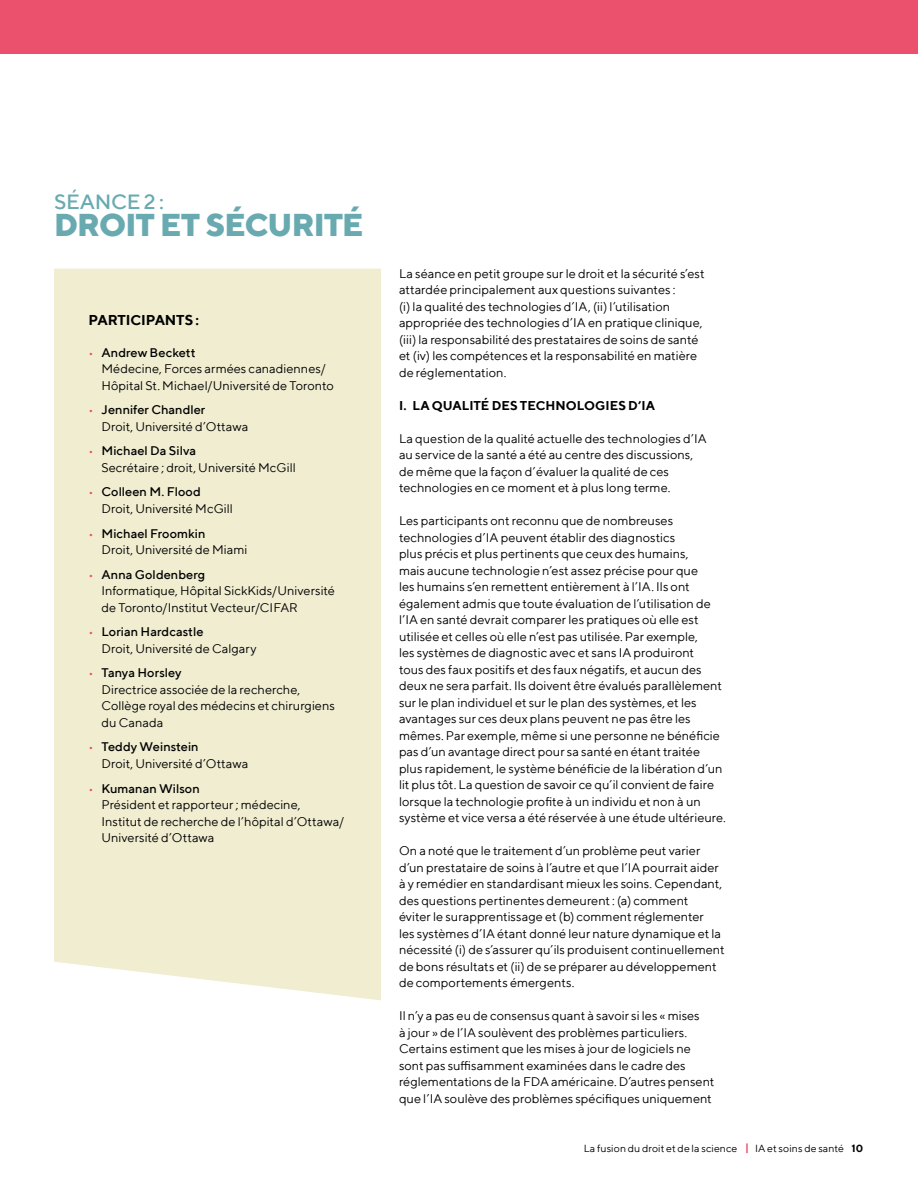
<style>
.page{position:relative;width:918px;height:1188px;background:#fff}
.page>*{position:absolute;margin:0;border:0;box-sizing:border-box;transform-origin:0 0}
.h2_Main_header__mid{font:800 31.5px "TT Norms";letter-spacing:-.025em;color:#69aab1}
.h2_Main_header__mid-2{font:500 21px "TT Norms";letter-spacing:-.015em;color:#69aab1}
.h2_Sidebar_title{font:700 14.25px "TT Norms";letter-spacing:-.01em;color:#000}
.P_-_text{font:12.75px/16.5px "TT Norms";color:#000}
.t1{font:700 12.75px "TT Norms";color:#000}
.t2{font:10.5px "TT Norms";letter-spacing:.005em;color:#000}
.s1{color:#eb516c}
.s2{font-weight:500}
.s3{font-weight:700;color:#eb516c}
.s4{font-weight:700}
</style>
<div class="page">
<div style="left:0;top:0;width:918px;height:54px;background:#eb516c"></div>
<div style="left:54px;top:269px;width:327px;height:731px;background:#f0edd1"></div>
<p class="h2_Main_header__mid-2" style="left:54px;top:189px;width:111px">SÉANCE 2 :</p>
<p class="h2_Main_header__mid" style="left:54px;top:205px;width:311px">DROIT ET SÉCURITÉ</p>
<p class="h2_Sidebar_title" style="left:88px;top:311px;width:112px">PARTICIPANTS :</p>
<p class="P_-_text" style="left:101px;top:344px;width:234px;text-indent:-13px"><span class="s1">•</span> <span class="s2">Andrew Beckett<br></span>Médecine, Forces armées canadiennes/<br>Hôpital St. Michael/Université de Toronto</p>
<p class="P_-_text" style="left:101px;top:401px;width:148px;text-indent:-13px"><span class="s1">•</span> <span class="s2">Jennifer Chandler<br></span>Droit, Université d’Ottawa</p>
<p class="P_-_text" style="left:101px;top:442px;width:196px;text-indent:-13px"><span class="s1">•</span> <span class="s2">Michael Da Silva<br></span>Secrétaire ; droit, Université McGill</p>
<p class="P_-_text" style="left:101px;top:483px;width:133px;text-indent:-13px"><span class="s1">•</span> <span class="s2">Colleen M. Flood<br></span>Droit, Université McGill</p>
<p class="P_-_text" style="left:101px;top:525px;width:147px;text-indent:-13px"><span class="s1">•</span> <span class="s2">Michael Froomkin<br></span>Droit, Université de Miami</p>
<p class="P_-_text" style="left:101px;top:566px;width:235px;text-indent:-13px"><span class="s1">•</span> <span class="s2">Anna Goldenberg<br></span>Informatique, Hôpital SickKids/Université de Toronto/Institut Vecteur/CIFAR</p>
<p class="P_-_text" style="left:101px;top:623px;width:157px;text-indent:-13px"><span class="s1">•</span> <span class="s2">Lorian Hardcastle<br></span>Droit, Université de Calgary</p>
<p class="P_-_text" style="left:101px;top:664px;width:235px;text-indent:-13px"><span class="s1">•</span> <span class="s2">Tanya Horsley<br></span>Directrice associée de la recherche,<br>Collège royal des médecins et chirurgiens du Canada</p>
<p class="P_-_text" style="left:101px;top:738px;width:148px;text-indent:-13px"><span class="s1">•</span> <span class="s2">Teddy Weinstein<br></span>Droit, Université d’Ottawa</p>
<p class="P_-_text" style="left:101px;top:780px;width:245px;text-indent:-13px"><span class="s1">•</span> <span class="s2">Kumanan Wilson<br></span>Président et rapporteur ; médecine,<br>Institut de recherche de l’hôpital d’Ottawa/<br>Université d’Ottawa</p>
<p class="P_-_text" style="left:399px;top:265px;width:307px">La séance en petit groupe sur le droit et la sécurité s’est attardée principalement aux questions suivantes :<br>(i) la qualité des technologies d’IA, (ii) l’utilisation appropriée des technologies d’IA en pratique clinique, (iii) la responsabilité des prestataires de soins de santé et (iv) les compétences et la responsabilité en matière de réglementation.</p>
<p class="t1" style="left:399px;top:397px;width:258px">I. LA QUALITÉ DES TECHNOLOGIES D’IA</p>
<p class="P_-_text" style="left:399px;top:430px;width:309px">La question de la qualité actuelle des technologies d’IA au service de la santé a été au centre des discussions, de même que la façon d’évaluer la qualité de ces technologies en ce moment et à plus long terme.</p>
<p class="P_-_text" style="left:399px;top:512px;width:328px">Les participants ont reconnu que de nombreuses technologies d’IA peuvent établir des diagnostics<br>plus précis et plus pertinents que ceux des humains,<br>mais aucune technologie n’est assez précise pour que<br>les humains s’en remettent entièrement à l’IA. Ils ont également admis que toute évaluation de l’utilisation de l’IA en santé devrait comparer les pratiques où elle est utilisée et celles où elle n’est pas utilisée. Par exemple,<br>les systèmes de diagnostic avec et sans IA produiront<br>tous des faux positifs et des faux négatifs, et aucun des deux ne sera parfait. Ils doivent être évalués parallèlement sur le plan individuel et sur le plan des systèmes, et les avantages sur ces deux plans peuvent ne pas être les mêmes. Par exemple, même si une personne ne bénéficie pas d’un avantage direct pour sa santé en étant traitée plus rapidement, le système bénéficie de la libération d’un lit plus tôt. La question de savoir ce qu’il convient de faire lorsque la technologie profite à un individu et non à un système et vice versa a été réservée à une étude ultérieure.</p>
<p class="P_-_text" style="left:399px;top:842px;width:327px">On a noté que le traitement d’un problème peut varier d’un prestataire de soins à l’autre et que l’IA pourrait aider à y remédier en standardisant mieux les soins. Cependant, des questions pertinentes demeurent : (a) comment<br>éviter le surapprentissage et (b) comment réglementer<br>les systèmes d’IA étant donné leur nature dynamique et la nécessité (i) de s’assurer qu’ils produisent continuellement de bons résultats et (ii) de se préparer au développement de comportements émergents.</p>
<p class="P_-_text" style="left:399px;top:1007px;width:317px">Il n’y a pas eu de consensus quant à savoir si les « mises<br>à jour » de l’IA soulèvent des problèmes particuliers.<br>Certains estiment que les mises à jour de logiciels ne sont pas suffisamment examinées dans le cadre des réglementations de la FDA américaine. D’autres pensent que l’IA soulève des problèmes spécifiques uniquement</p>
<p class="t2" style="left:584px;top:1142px;width:281px">La fusion du droit et de la science <span class="s3">|</span> IA et soins de santé <span class="s4">10</span></p>
</div>
